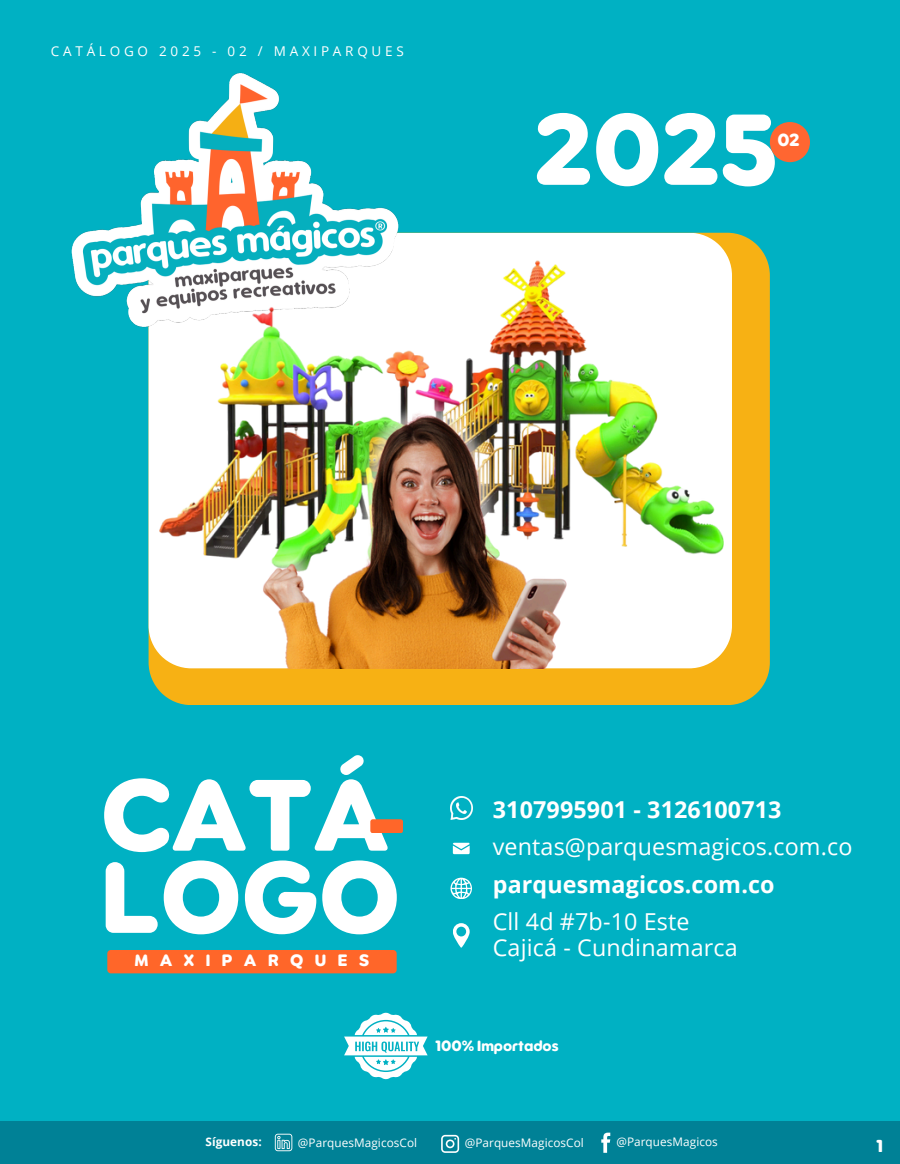
<style>
.page{position:relative;width:900px;height:1164px;background:#fff}
.page>*{position:absolute;margin:0;border:0;box-sizing:border-box;transform-origin:0 0}
.t1{font:700 100.95px/82.2px "LT Saeada";color:#fff}
.t2{font:700 100.35px "LT Saeada";color:#fff}
.t3{font:23.25px/37.2px "Open Sans";letter-spacing:.005em;color:#fff}
.t4{font:700 17.4px "LT Saeada";color:#fff}
.t5{font:700 17.25px "LT Saeada";color:#fff}
.t6{font:700 16.5px "LT Saeada";letter-spacing:.695em;color:#fff}
.t7{font:700 14.85px "LT Saeada";color:#fff}
.t8{font:13.5px "Open Sans";letter-spacing:.28em;color:#fff}
.t9{font:11.7px "Open Sans";letter-spacing:.005em;color:#fff}
.t10{font:700 11.7px "Open Sans";letter-spacing:.005em;color:#fff}
.s1{font-weight:700}
</style>
<div class="page">
<div style="left:0;top:0;width:900px;height:1163px;background:#00b1c3"></div>
<div style="left:107px;top:949px;width:290px;height:24px;background:#ff6629;border-radius:4px"></div>
<div style="left:770px;top:122px;width:40px;height:40px;background:#ff6631;border-radius:50%"></div>
<div style="left:370px;top:819px;width:33px;height:14px;background:#ff6629;border-radius:3px"></div>
<svg style="left:453px;top:842px;width:17px;height:12px"></svg>
<img style="left:450px;top:796px;width:22px;height:23px">
<svg style="left:453px;top:923px;width:17px;height:24px"></svg>
<svg style="left:451px;top:877px;width:21px;height:22px"></svg>
<div style="left:149px;top:233px;width:621px;height:472px;background:#f7b114"></div>
<div style="left:0;top:1121px;width:900px;height:42px;background:#008196"></div>
<svg style="left:275px;top:1133px;width:17px;height:17px"></svg>
<svg style="left:441px;top:1134px;width:18px;height:18px"></svg>
<svg style="left:601px;top:1132px;width:9px;height:20px"></svg>
<svg style="left:344px;top:1012px;width:83px;height:67px"></svg>
<img style="left:71px;top:72px;width:241px;height:253px">
<img style="left:135px;top:179px;width:599px;height:489px">
<p class="t8" style="left:51px;top:41px;width:354px">CATÁLOGO 2025 - 02 / MAXIPARQUES</p>
<h6 class="t2" style="left:535px;top:104px;width:245px">2025</h6>
<p class="t4" style="left:777px;top:132px;width:24px">02</p>
<p class="t1" style="left:101px;top:779px;width:301px">CATÁ<br>LOGO</p>
<p class="t6" style="left:135px;top:952px;width:236px">MAXIPARQUES</p>
<h2 class="t3" style="left:493px;top:790px;width:361px"><span class="s1">3107995901 - 3126100713 </span>ventas@parquesmagicos.com.co <span class="s1">parquesmagicos.com.co<br></span>Cll 4d #7b-10 Este</h2>
<h2 class="t3" style="left:493px;top:927px;width:246px">Cajicá - Cundinamarca</h2>
<h5 class="t7" style="left:435px;top:1038px;width:125px">100% Importados</h5>
<h3 class="t10" style="left:206px;top:1133px;width:58px">Síguenos:</h3>
<h1 class="t9" style="left:298px;top:1133px;width:121px">@ParquesMagicosCol</h1>
<h4 class="t9" style="left:465px;top:1133px;width:121px">@ParquesMagicosCol</h4>
<p class="t9" style="left:616px;top:1133px;width:103px">@ParquesMagicos</p>
<p class="t5" style="left:876px;top:1138px;width:8px">1</p>
</div>
